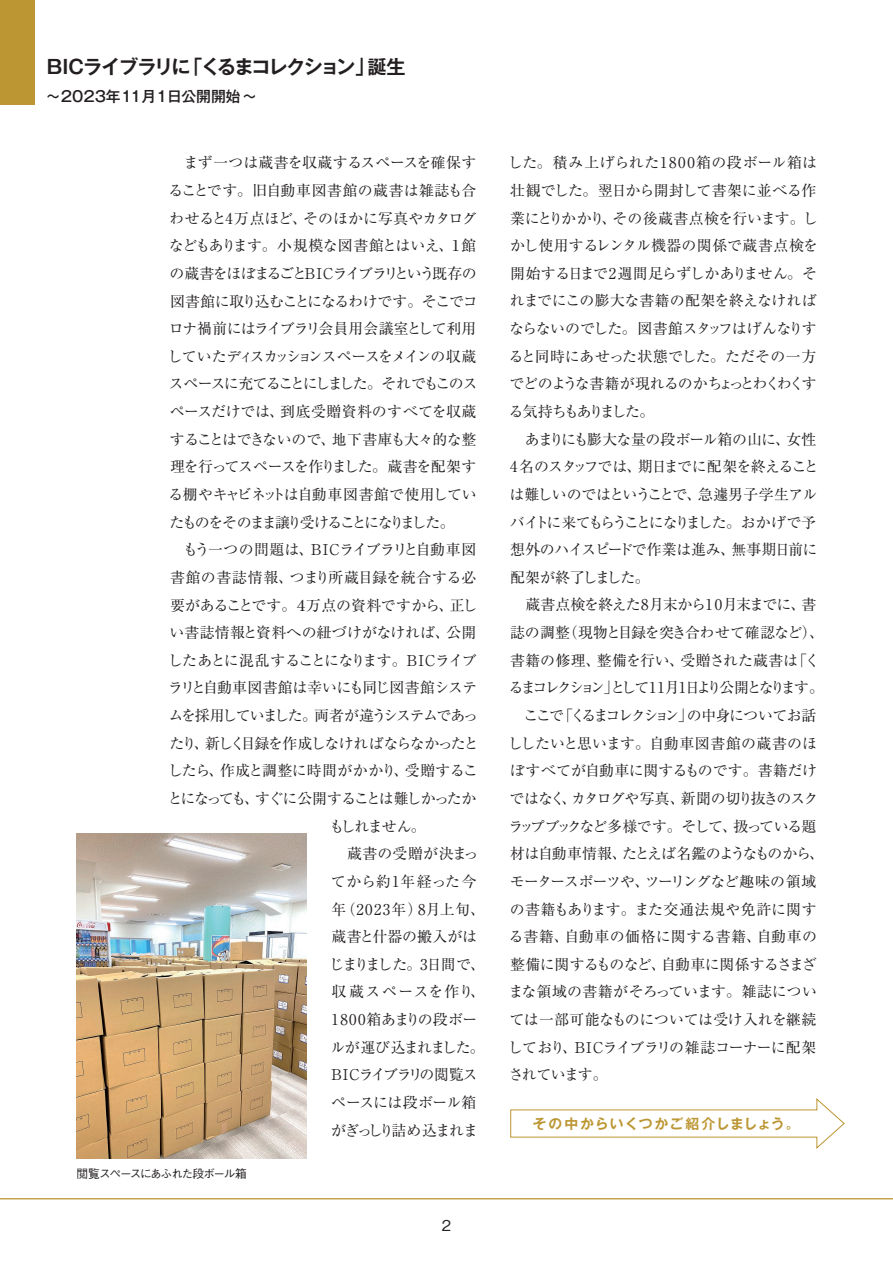
<style>
.page{position:relative;width:893px;height:1263px;background:#fff}
.page>*{position:absolute;margin:0;border:0;box-sizing:border-box;transform-origin:0 0}
.t1{font:700 19.2px "Gothic MB101 Pr 6 N De";letter-spacing:-.095em;color:#231f20}
.t2{font:14.85px/27.6px "Ryumin Pr 6 N";letter-spacing:-.035em;color:#231f20}
.t3{font:14.85px "Ryumin Pr 6 N";color:#231f20}
.t4{font:14.85px "Ryumin Pr 6 N";letter-spacing:-.085em;color:#231f20}
.t5{font:14.85px "Ryumin Pr 6 N";letter-spacing:.005em;color:#231f20}
.t6{font:14.85px "Ryumin Pr 6 N";letter-spacing:-.095em;color:#231f20}
.t7{font:14.85px "Ryumin Pr 6 N";letter-spacing:-.07em;color:#231f20}
.t8{font:14.85px "Ryumin Pr 6 N";letter-spacing:.02em;color:#231f20}
.t9{font:14.85px "Ryumin Pr 6 N";letter-spacing:-.1em;color:#231f20}
.t10{font:14.85px "Ryumin Pr 6 N";letter-spacing:-.09em;color:#231f20}
.t11{font:14.85px "Ryumin Pr 6 N";letter-spacing:-.11em;color:#231f20}
.t12{font:14.85px "Ryumin Pr 6 N";letter-spacing:-.06em;color:#231f20}
.t13{font:14.85px "Ryumin Pr 6 N";letter-spacing:-.075em;color:#231f20}
.t14{font:14.85px "Ryumin Pr 6 N";letter-spacing:-.145em;color:#231f20}
.t15{font:14.85px "Ryumin Pr 6 N";letter-spacing:-.015em;color:#231f20}
.t16{font:14.85px "Ryumin Pr 6 N";letter-spacing:.01em;color:#231f20}
.t17{font:500 14.85px "Gothic MB101 Pr 6 N";color:#231f20}
.t18{font:14.85px "Ryumin Pr 6 N";letter-spacing:.07em;color:#231f20}
.t19{font:14.85px "Ryumin Pr 6 N";letter-spacing:.065em;color:#231f20}
.t20{font:14.85px "Ryumin Pr 6 N";letter-spacing:.095em;color:#231f20}
.t21{font:500 14.85px "Gothic BBB Pr 6 N";color:#231f20}
.t22{font:700 13.8px "Gothic MB101 Pr 6 N De";letter-spacing:.085em;color:#bb9632}
.t23{font:500 11.7px "Gothic BBB Pr 6 N";letter-spacing:-.1em;color:#231f20}
</style>
<div class="page">
<div style="left:0;top:0;width:34px;height:104px;background:#bb9632"></div>
<hr style="left:0;top:1198px;width:893px;height:1px;background:#bb9632">
<img style="left:77px;top:833px;width:229px;height:326px">
<svg style="left:510px;top:1098px;width:335px;height:51px"></svg>
<p class="t1" style="left:47px;top:51px;width:360px">BICライブラリに「くるまコレクション」誕生</p>
<p class="t17" style="left:46px;top:84px;width:213px">～2023年11月1日公開開始～</p>
<p class="t3" style="left:170px;top:151px;width:308px">　まず一つは蔵書を収蔵するスペースを確保す</p>
<p class="t8" style="left:169px;top:179px;width:309px">ることです。旧自動車図書館の蔵書は雑誌も合</p>
<p class="t3" style="left:169px;top:206px;width:309px">わせると4万点ほど、そのほかに写真やカタログ</p>
<p class="t2" style="left:169px;top:231px;width:309px">などもあります。小規模な図書館とはいえ、１館</p>
<p class="t6" style="left:170px;top:262px;width:309px">の蔵書をほぼまるごとBICライブラリという既存の</p>
<p class="t13" style="left:170px;top:289px;width:309px">図書館に取り込むことになるわけです。そこでコ</p>
<p class="t2" style="left:169px;top:314px;width:309px">ロナ禍前にはライブラリ会員用会議室として利用</p>
<p class="t4" style="left:168px;top:345px;width:310px">していたディスカッションスペースをメインの収蔵</p>
<p class="t9" style="left:169px;top:372px;width:310px">スペースに充てることにしました。それでもこのス</p>
<p class="t5" style="left:170px;top:400px;width:308px">ペースだけでは、到底受贈資料のすべてを収蔵</p>
<p class="t2" style="left:170px;top:425px;width:308px">することはできないので、地下書庫も大々的な整</p>
<p class="t7" style="left:170px;top:455px;width:308px">理を行ってスペースを作りました。蔵書を配架す</p>
<p class="t2" style="left:169px;top:480px;width:310px">る棚やキャビネットは自動車図書館で使用してい</p>
<p class="t14" style="left:169px;top:510px;width:287px">たものをそのまま譲り受けることになりました。</p>
<p class="t2" style="left:170px;top:535px;width:308px">　もう一つの問題は、BICライブラリと自動車図</p>
<p class="t5" style="left:170px;top:566px;width:308px">書館の書誌情報、つまり所蔵目録を統合する必</p>
<p class="t15" style="left:170px;top:593px;width:309px">要があることです。４万点の資料ですから、正し</p>
<p class="t16" style="left:170px;top:621px;width:308px">い書誌情報と資料への紐づけがなければ、公開</p>
<p class="t2" style="left:168px;top:646px;width:311px">したあとに混乱することになります。BICライブ</p>
<p class="t2" style="left:168px;top:673px;width:310px">ラリと自動車図書館は幸いにも同じ図書館システ</p>
<p class="t10" style="left:169px;top:704px;width:311px">ムを採用していました。両者が違うシステムであっ</p>
<p class="t4" style="left:169px;top:731px;width:311px">たり、新しく目録を作成しなければならなかったと</p>
<p class="t3" style="left:168px;top:759px;width:312px">したら、作成と調整に時間がかかり、受贈するこ</p>
<p class="t11" style="left:168px;top:787px;width:310px">とになっても、すぐに公開することは難しかったか</p>
<p class="t2" style="left:329px;top:811px;width:98px">もしれません。</p>
<p class="t8" style="left:332px;top:842px;width:148px">　蔵書の受贈が決まっ</p>
<p class="t19" style="left:331px;top:870px;width:147px">てから約1年経った今</p>
<p class="t18" style="left:332px;top:897px;width:155px">年（2023年）8月上旬、</p>
<p class="t3" style="left:332px;top:925px;width:147px">蔵書と什器の搬入がは</p>
<p class="t7" style="left:329px;top:953px;width:158px">じまりました。3日間で、</p>
<p class="t20" style="left:332px;top:980px;width:155px">収蔵スペースを作り、</p>
<p class="t3" style="left:332px;top:1008px;width:147px">1800箱あまりの段ボー</p>
<p class="t12" style="left:331px;top:1035px;width:156px">ルが運び込まれました。</p>
<p class="t12" style="left:332px;top:1063px;width:148px">BICライブラリの閲覧ス</p>
<p class="t2" style="left:331px;top:1088px;width:147px">ペースには段ボール箱</p>
<p class="t6" style="left:331px;top:1118px;width:148px">がぎっしり詰め込まれま</p>
<p class="t23" style="left:77px;top:1164px;width:172px">閲覧スペースにあふれた段ボール箱</p>
<p class="t21" style="left:442px;top:1214px;width:11px">2</p>
<p class="t2" style="left:508px;top:148px;width:318px">した。積み上げられた1800箱の段ボール箱は壮観でした。翌日から開封して書架に並べる作業にとりかかり、その後蔵書点検を行います。しかし使用するレンタル機器の関係で蔵書点検を開始する日まで2週間足らずしかありません。それまでにこの膨大な書籍の配架を終えなければならないのでした。図書館スタッフはげんなりすると同時にあせった状態でした。ただその一方でどのような書籍が現れるのかちょっとわくわくする気持ちもありました。<br>　あまりにも膨大な量の段ボール箱の山に、女性<br>4名のスタッフでは、期日までに配架を終えることは難しいのではということで、急遽男子学生アルバイトに来てもらうことになりました。おかげで予想外のハイスピードで作業は進み、無事期日前に配架が終了しました。<br>　蔵書点検を終えた8月末から1 0月末までに、書誌の調整（現物と目録を突き合わせて確認など）、書籍の修理、整備を行い、受贈された蔵書は「くるまコレクション」として1 1月1日より公開となります。　ここで「くるまコレクション」の中身についてお話ししたいと思います。自動車図書館の蔵書のほぼすべてが自動車に関するものです。書籍だけではなく、カタログや写真、新聞の切り抜きのスクラップブックなど多様です。そして、扱っている題材は自動車情報、たとえば名鑑のようなものから、モータースポーツや、ツーリングなど趣味の領域の書籍もあります。また交通法規や免許に関する書籍、自動車の価格に関する書籍、自動車の整備に関するものなど、自動車に関係するさまざまな領域の書籍がそろっています。雑誌については一部可能なものについては受け入れを継続しており、BICライブラリの雑誌コーナーに配架されています。</p>
<p class="t22" style="left:533px;top:1112px;width:269px">その中からいくつかご紹介しましょう。</p>
</div>
